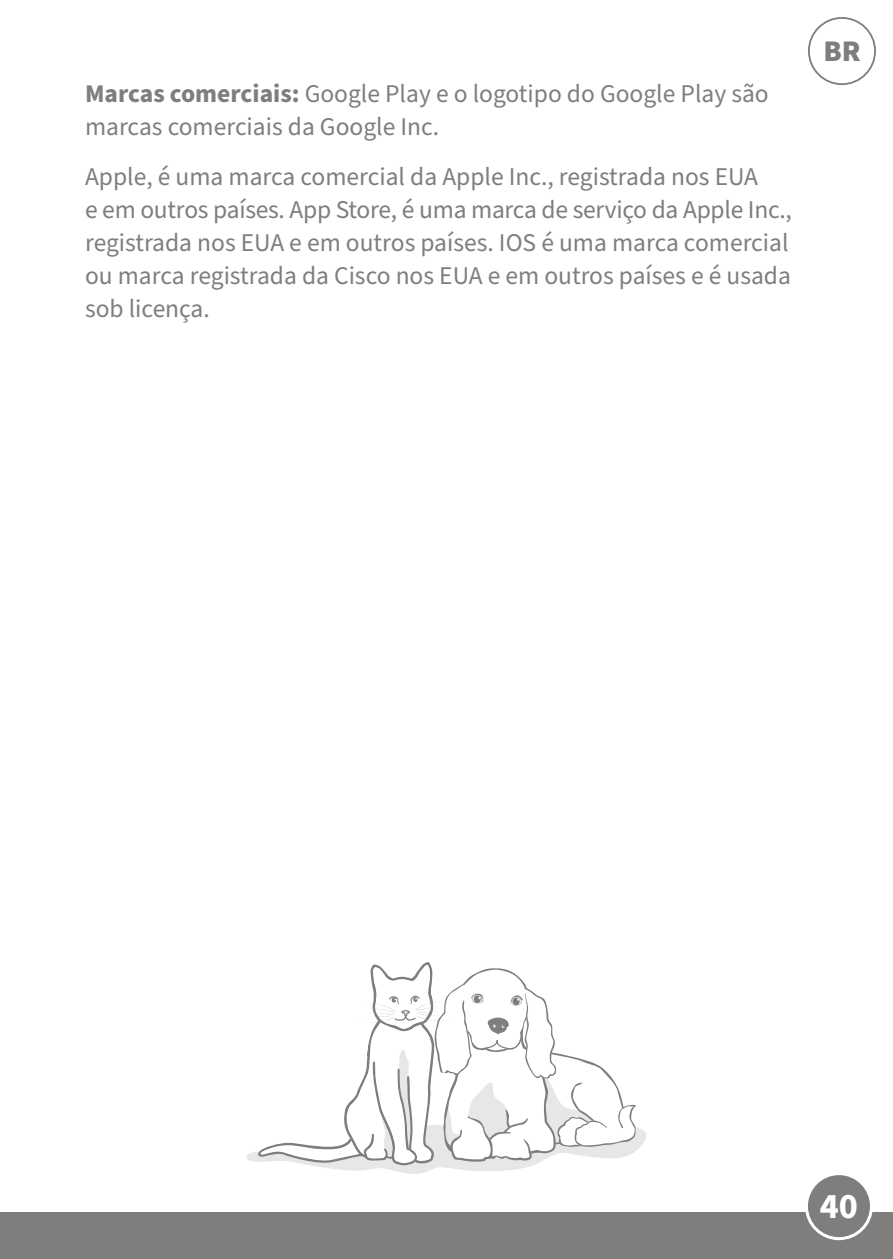
<style>
.page{position:relative;width:893px;height:1259px;background:#fff}
.page>*{position:absolute;margin:0;border:0;box-sizing:border-box;transform-origin:0 0}
.t1{font:700 36px "Source Sans Pro";color:#fff}
.t2{font:900 30px "Source Sans Pro";color:#7e7e7d}
.t3{font:25.5px/33px "Source Sans Pro";color:#7e7e7d}
.s1{font-weight:700}
</style>
<div class="page">
<div style="left:0;top:1212px;width:893px;height:47px;background:#7e7e7d"></div>
<div style="left:806px;top:1173px;width:65px;height:65px;background:#7e7e7d;border-radius:50%"></div>
<div style="left:805px;top:1172px;width:68px;height:68px;border:3px solid #fff;border-radius:50%"></div>
<div style="left:808px;top:17px;width:68px;height:68px;border:2px solid #7e7e7d;border-radius:50%"></div>
<svg style="left:247px;top:962px;width:399px;height:212px"></svg>
<p class="t3" style="left:85px;top:78px;width:685px"><span class="s1">Marcas comerciais:</span> Google Play e o logotipo do Google Play são marcas comerciais da Google Inc.</p>
<p class="t3" style="left:85px;top:161px;width:708px">Apple, é uma marca comercial da Apple Inc., registrada nos EUA<br>e em outros países. App Store, é uma marca de serviço da Apple Inc., registrada nos EUA e em outros países. IOS é uma marca comercial ou marca registrada da Cisco nos EUA e em outros países e é usada sob licença.</p>
<p class="t2" style="left:823px;top:30px;width:39px">BR</p>
<h1 class="t1" style="left:820px;top:1181px;width:40px">40</h1>
</div>
